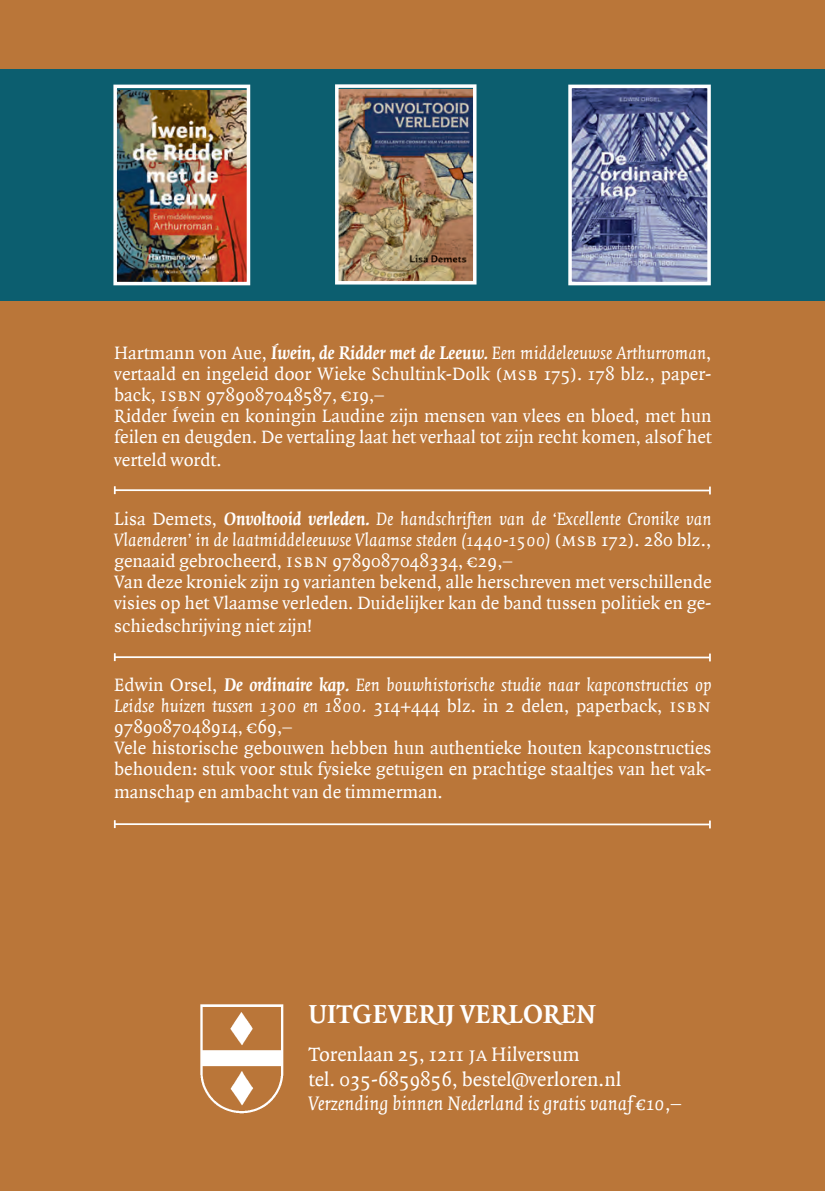
<style>
.page{position:relative;width:825px;height:1191px;background:#fff}
.page>*{position:absolute;margin:0;border:0;box-sizing:border-box;transform-origin:0 0}
.t1{font:700 28px "Quadraat Offc";color:#fff}
.t2{font:21px/24.5px "Quadraat Offc";color:#fff}
.t3{font:19.25px/21px "Quadraat Offc";color:#fff}
.t4{font:italic 19.25px/21px "Quadraat Offc";color:#fff}
.t5{font:19.25px "Quadraat Sc Offc";color:#fff}
.s1{font-weight:700;font-style:italic}
.s2{font-style:italic}
.s3{font-family:"Quadraat Sc Offc"}
.s4{font-family:"Quadraat Offc"}
.s5{font-family:"Quadraat Sc Offc";font-style:italic}
.s6{font-style:normal}
.s7{font-weight:700}
.s8{font-family:"Quadraat Sc Offc";font-style:normal}
</style>
<div class="page">
<div style="left:0;top:0;width:824px;height:1191px;background:#ba7639"></div>
<div style="left:767px;top:69px;width:57px;height:231px;background:#0c5e6f"></div>
<div style="left:0;top:69px;width:808px;height:231px;background:#0c5e6f"></div>
<img style="left:200px;top:1004px;width:83px;height:110px">
<img style="left:340px;top:89px;width:131px;height:190px">
<div style="left:335px;top:84px;width:141px;height:200px;border:4px solid #fff"></div>
<img style="left:118px;top:90px;width:127px;height:190px">
<div style="left:113px;top:85px;width:137px;height:200px;border:4px solid #fff"></div>
<img style="left:573px;top:90px;width:132px;height:190px">
<div style="left:568px;top:85px;width:142px;height:200px;border:4px solid #fff"></div>
<hr style="left:115px;top:489px;width:595px;height:2px;background:#fff">
<svg style="left:114px;top:486px;width:2px;height:8px"></svg>
<hr style="left:115px;top:656px;width:595px;height:2px;background:#fff">
<svg style="left:114px;top:653px;width:2px;height:8px"></svg>
<hr style="left:115px;top:823px;width:595px;height:2px;background:#fff">
<svg style="left:114px;top:820px;width:2px;height:8px"></svg>
<p class="t3" style="left:114px;top:342px;width:599px">Hartmann von Aue, <span class="s1">Íwein, de Ridder met de Leeuw.</span> <span class="s2">Een middeleeuwse Arthurroman</span>, vertaald en ingeleid door Wieke Schultink-Dolk (<span class="s3">msb 175</span>). <span class="s3">178</span> blz., paper-</p>
<p class="t5" style="left:114px;top:384px;width:271px"><span class="s4">back,</span> isbn 9789087048587<span class="s4">, €</span>19<span class="s4">,–</span></p>
<p class="t3" style="left:114px;top:405px;width:599px">Ridder Íwein en koningin Laudine zijn mensen van vlees en bloed, met hun feilen en deugden. De vertaling laat het verhaal tot zijn recht komen, alsof het</p>
<p class="t3" style="left:114px;top:450px;width:109px">verteld wordt.</p>
<p class="t3" style="left:114px;top:509px;width:599px">Lisa Demets, <span class="s1">Onvoltooid verleden.</span> <span class="s2">De handschriften van de ‘Excellente Cronike van Vlaenderen’ in de laatmiddeleeuwse Vlaamse steden (</span><span class="s5">1440</span><span class="s2">-</span><span class="s5">1500</span><span class="s2">)</span> (<span class="s3">msb 172</span>). <span class="s3">280</span> blz., genaaid gebrocheerd, <span class="s3">isbn 9789087048334</span>, €<span class="s3">29</span>,–<br>Van deze kroniek zijn <span class="s3">19</span> varianten bekend, alle herschreven met verschillende visies op het Vlaamse verleden. Duidelijker kan de band tussen politiek en ge-</p>
<p class="t3" style="left:114px;top:616px;width:200px">schiedschrijving niet zijn!</p>
<p class="t4" style="left:114px;top:674px;width:599px"><span class="s6">Edwin Orsel,</span> <span class="s7">De ordinaire kap.</span> Een bouwhistorische studie naar kapconstructies op<br>Leidse huizen tussen <span class="s3">1300</span> en <span class="s3">1800</span>. <span class="s8">314</span><span class="s6">+</span><span class="s8">444</span> <span class="s6">blz. in</span> <span class="s8">2</span> <span class="s6">delen, paperback,</span> <span class="s8">isbn</span></p>
<p class="t5" style="left:114px;top:716px;width:179px">9789087048914<span class="s4">, €</span>69<span class="s4">,–</span></p>
<p class="t3" style="left:114px;top:738px;width:599px">Vele historische gebouwen hebben hun authentieke houten kapconstructies behouden: stuk voor stuk fysieke getuigen en prachtige staaltjes van het vak-</p>
<p class="t3" style="left:114px;top:782px;width:330px">manschap en ambacht van de timmerman.</p>
<h1 class="t1" style="left:308px;top:999px;width:289px">UITGEVERIJ VERLOREN</h1>
<p class="t2" style="left:308px;top:1043px;width:374px">Torenlaan <span class="s3">25</span>, <span class="s3">1211 ja</span> Hilversum<br>tel. <span class="s3">035-6859856</span>, bestel@verloren.nl<br><span class="s2">Verzending binnen Nederland is gratis vanaf €</span><span class="s5">10</span><span class="s2">,–</span></p>
</div>
